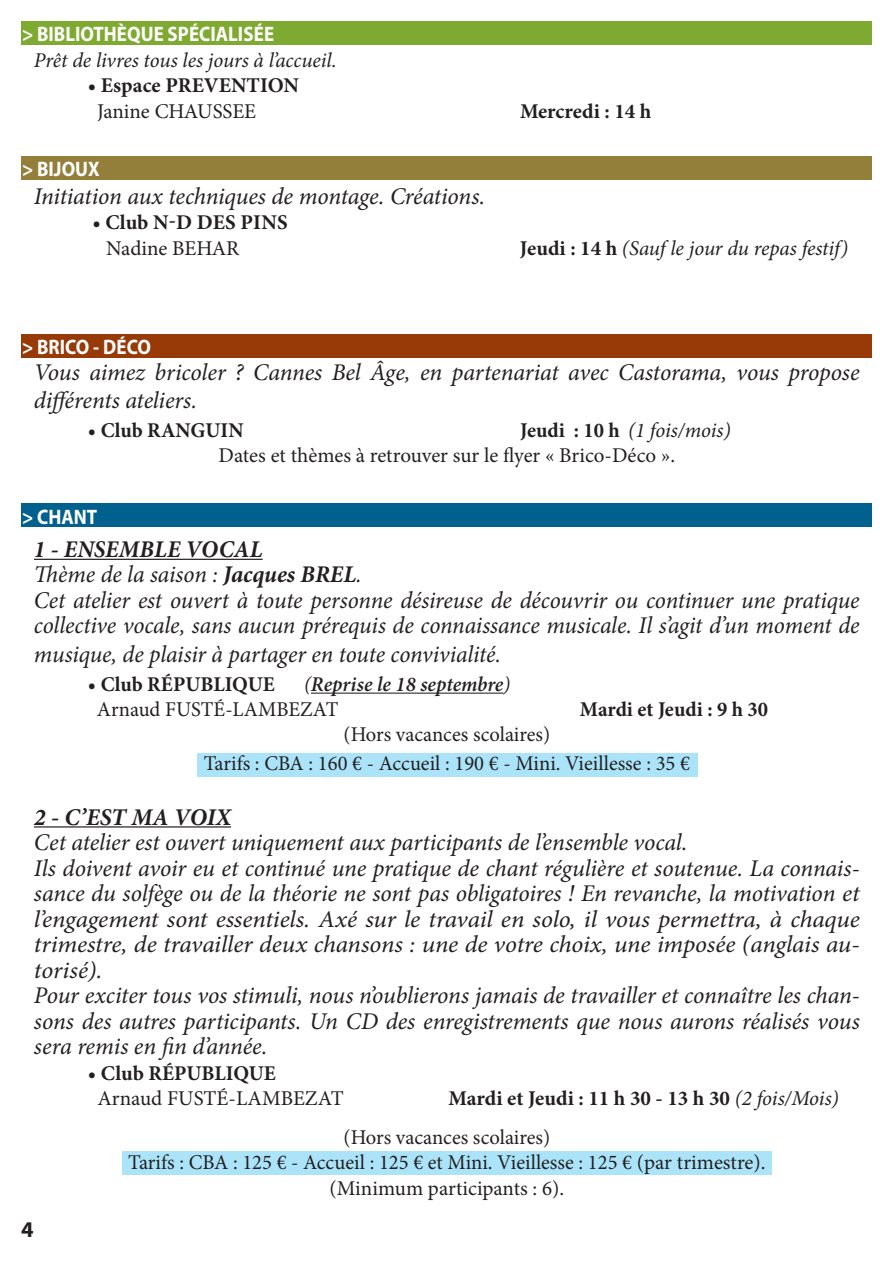
<style>
.page{position:relative;width:893px;height:1263px;background:#fff}
.page>*{position:absolute;margin:0;border:0;box-sizing:border-box;transform-origin:0 0}
.t1{font:italic 24px/25.5px "Minion Pro";letter-spacing:-.01em;color:#231f20}
.t2{font:italic 700 24px "Minion Pro";letter-spacing:-.005em;color:#231f20}
.t3{font:700 22.5px "Myriad Pro";color:#231f20}
.t4{font:21px/25.2px "Minion Pro";color:#231f20;text-align:center}
.t5{font:700 21px/38.7px "Minion Pro";color:#231f20}
.t6{font:italic 21px "Minion Pro";letter-spacing:-.01em;color:#231f20}
.t7{font:700 21px "Myriad Pro";color:#fff;scale:.9 1}
.t8{font:italic 600 21px/25.2px "Minion Pro";color:#231f20}
.s1{font-weight:700;font-style:normal}
.s2{font-weight:700}
.s3{font-style:italic}
.s4{font-weight:400}
.s5{font-weight:400;font-style:normal}
.s6{font-weight:400;font-style:italic}
</style>
<div class="page">
<div style="left:197px;top:753px;width:500px;height:24px;background:#abe4f9"></div>
<div style="left:122px;top:1151px;width:649px;height:24px;background:#abe4f9"></div>
<div style="left:21px;top:21px;width:851px;height:24px;background:#7faa31"></div>
<div style="left:21px;top:156px;width:851px;height:24px;background:#937f3a"></div>
<div style="left:21px;top:334px;width:851px;height:23px;background:#983a07"></div>
<div style="left:21px;top:504px;width:851px;height:23px;background:#00618f"></div>
<hr style="left:34px;top:559px;width:229px;height:1px;background:#231f20">
<hr style="left:311px;top:693px;width:192px;height:1px;background:#231f20">
<hr style="left:34px;top:826px;width:197px;height:1px;background:#231f20">
<p class="t7" style="left:22px;top:21px;width:282px">&gt; BIBLIOTHÈQUE SPÉCIALISÉE</p>
<p class="t6" style="left:34px;top:46px;width:304px">Prêt de livres tous les jours à l’accueil.</p>
<p class="t5" style="left:88px;top:66px;width:213px">• Espace PREVENTION</p>
<p class="t4" style="left:97px;top:98px;width:161px">Janine CHAUSSEE</p>
<p class="t5" style="left:520px;top:91px;width:133px">Mercredi : 14 h</p>
<p class="t7" style="left:22px;top:155px;width:88px">&gt; BIJOUX</p>
<p class="t1" style="left:34px;top:184px;width:453px">Initiation aux techniques de montage. Créations.</p>
<p class="t5" style="left:93px;top:203px;width:197px">• Club N-D DES PINS</p>
<p class="t4" style="left:106px;top:235px;width:135px">Nadine BEHAR</p>
<p class="t6" style="left:520px;top:233px;width:330px"><span class="s1">Jeudi : 14 h</span> (Sauf le jour du repas festif)</p>
<p class="t7" style="left:22px;top:333px;width:145px">&gt; BRICO - DÉCO</p>
<p class="t1" style="left:34px;top:357px;width:827px;line-height:28.8px">Vous aimez bricoler ? Cannes Bel Âge, en partenariat avec Castorama, vous propose différents ateliers.</p>
<p class="t5" style="left:88px;top:411px;width:157px">• Club RANGUIN</p>
<p class="t4" style="left:219px;top:418px;width:514px;text-align:left;text-indent:301px"><span class="s2">Jeudi : 10 h</span> <span class="s3">(1 fois/mois)<br></span>Dates et thèmes à retrouver sur le flyer « Brico-Déco ».</p>
<p class="t7" style="left:22px;top:503px;width:85px">&gt; CHANT</p>
<p class="t1" style="left:34px;top:536px;width:827px"><span class="s2">1 - ENSEMBLE VOCAL<br></span>Thème de la saison : <span class="s2">Jacques BREL</span>.<br>Cet atelier est ouvert à toute personne désireuse de découvrir ou continuer une pratique collective vocale, sans aucun prérequis de connaissance musicale. Il s’agit d’un moment de</p>
<p class="t1" style="left:34px;top:642px;width:469px">musique, de plaisir à partager en toute convivialité.</p>
<p class="t5" style="left:88px;top:665px;width:188px">• Club RÉPUBLIQUE</p>
<p class="t8" style="left:97px;top:671px;width:415px;text-indent:207px"><span class="s4">(</span>Reprise le 18 septembre<span class="s4">)<br></span><span class="s5">Arnaud FUSTÉ-LAMBEZAT</span></p>
<p class="t5" style="left:580px;top:690px;width:190px">Mardi et Jeudi : 9 h 30</p>
<p class="t4" style="left:204px;top:720px;width:488px;line-height:28.8px">(Hors vacances scolaires)<br>Tarifs : CBA : 160 € - Accueil : 190 € - Mini. Vieillesse : 35 €</p>
<p class="t2" style="left:34px;top:800px;width:199px">2 - C’EST MA VOIX</p>
<p class="t1" style="left:34px;top:829px;width:827px">Cet atelier est ouvert uniquement aux participants de l’ensemble vocal.<br>Ils doivent avoir eu et continué une pratique de chant régulière et soutenue. La connais&shy;sance du solfège ou de la théorie ne sont pas obligatoires ! En revanche, la motivation et l’engagement sont essentiels. Axé sur le travail en solo, il vous permettra, à chaque trimestre, de travailler deux chansons : une de votre choix, une imposée (anglais au&shy;torisé).<br>Pour exciter tous vos stimuli, nous n’oublierons jamais de travailler et connaître les chan&shy;sons des autres participants. Un CD des enregistrements que nous aurons réalisés vous sera remis en fin d’année.</p>
<p class="t5" style="left:88px;top:1053px;width:189px">• Club RÉPUBLIQUE</p>
<p class="t4" style="left:98px;top:1086px;width:248px">Arnaud FUSTÉ-LAMBEZAT</p>
<p class="t5" style="left:344px;top:1079px;width:497px;text-indent:105px">Mardi et Jeudi : 11 h 30 - 13 h 30 <span class="s6">(2 fois/Mois) </span><span class="s4">(Hors vacances scolaires)</span></p>
<p class="t4" style="left:128px;top:1150px;width:639px">Tarifs : CBA : 125 € - Accueil : 125 € et Mini. Vieillesse : 125 € (par trimestre). (Minimum participants : 6).</p>
<p class="t3" style="left:21px;top:1215px;width:14px">4</p>
</div>
